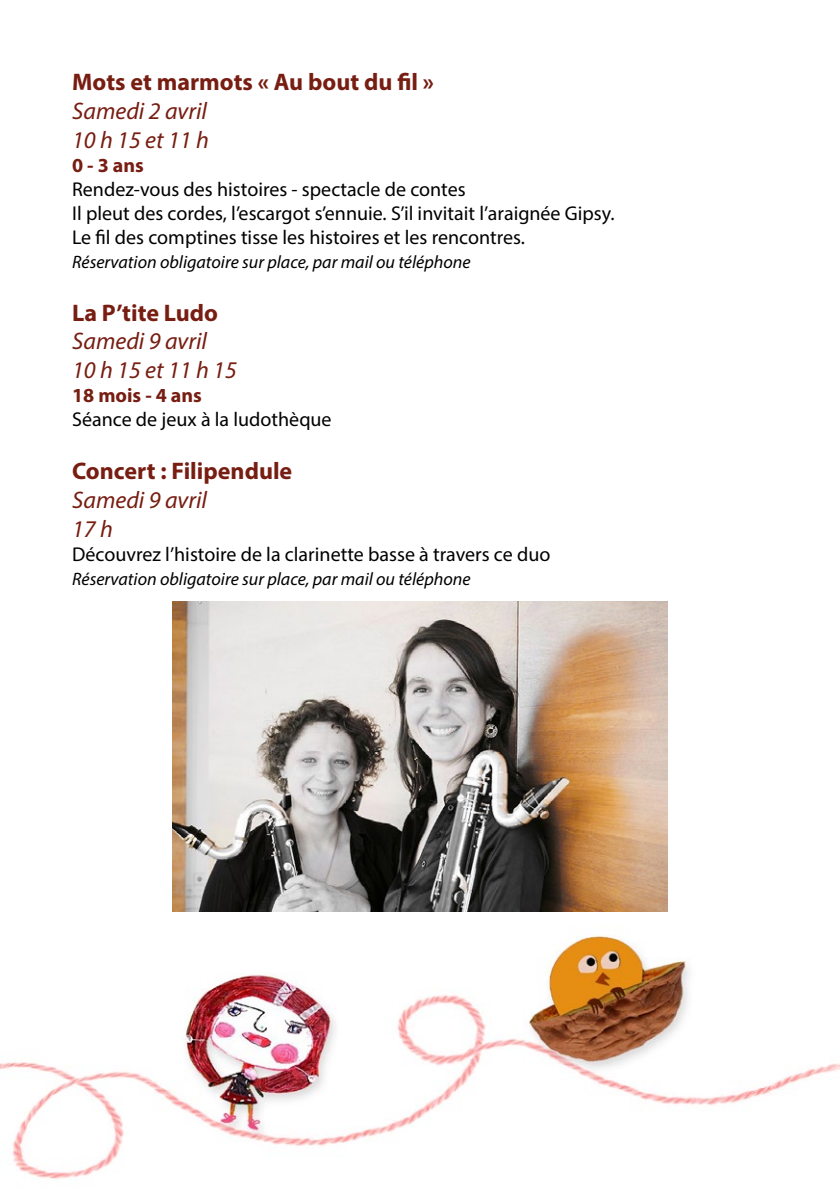
<style>
.page{position:relative;width:840px;height:1191px;background:#fff}
.page>*{position:absolute;margin:0;border:0;box-sizing:border-box;transform-origin:0 0}
.t1{font:italic 24px/28.8px "Myriad Pro";color:#771d11}
.t2{font:700 24px "Myriad Pro";color:#771d11}
.t3{font:20px/24px "Myriad Pro";color:#000}
.t4{font:700 20px "Myriad Pro";color:#771d11}
.t5{font:italic 18px "Myriad Pro";color:#000}
</style>
<div class="page">
<img style="left:0;top:931px;width:839px;height:248px">
<img style="left:172px;top:601px;width:495px;height:310px">
<p class="t2" style="left:72px;top:66px;width:363px">Mots et marmots « Au bout du fil »</p>
<p class="t1" style="left:72px;top:96px;width:138px">Samedi 2 avril<br>10 h 15 et 11 h</p>
<p class="t4" style="left:72px;top:152px;width:73px">0 - 3 ans</p>
<p class="t3" style="left:72px;top:177px;width:543px">Rendez-vous des histoires - spectacle de contes<br>Il pleut des cordes, l’escargot s’ennuie. S’il invitait l’araignée Gipsy.<br>Le fil des comptines tisse les histoires et les rencontres.</p>
<p class="t5" style="left:72px;top:250px;width:400px">Réservation obligatoire sur place, par mail ou téléphone</p>
<p class="t2" style="left:72px;top:297px;width:147px">La P’tite Ludo</p>
<p class="t1" style="left:72px;top:326px;width:166px">Samedi 9 avril<br>10 h 15 et 11 h 15</p>
<p class="t4" style="left:72px;top:382px;width:131px">18 mois - 4 ans</p>
<p class="t3" style="left:72px;top:407px;width:261px">Séance de jeux à la ludothèque</p>
<p class="t2" style="left:72px;top:455px;width:221px">Concert : Filipendule</p>
<p class="t1" style="left:72px;top:485px;width:136px">Samedi 9 avril<br>17 h</p>
<p class="t3" style="left:72px;top:541px;width:479px">Découvrez l’histoire de la clarinette basse à travers ce duo</p>
<p class="t5" style="left:72px;top:567px;width:400px">Réservation obligatoire sur place, par mail ou téléphone</p>
</div>
